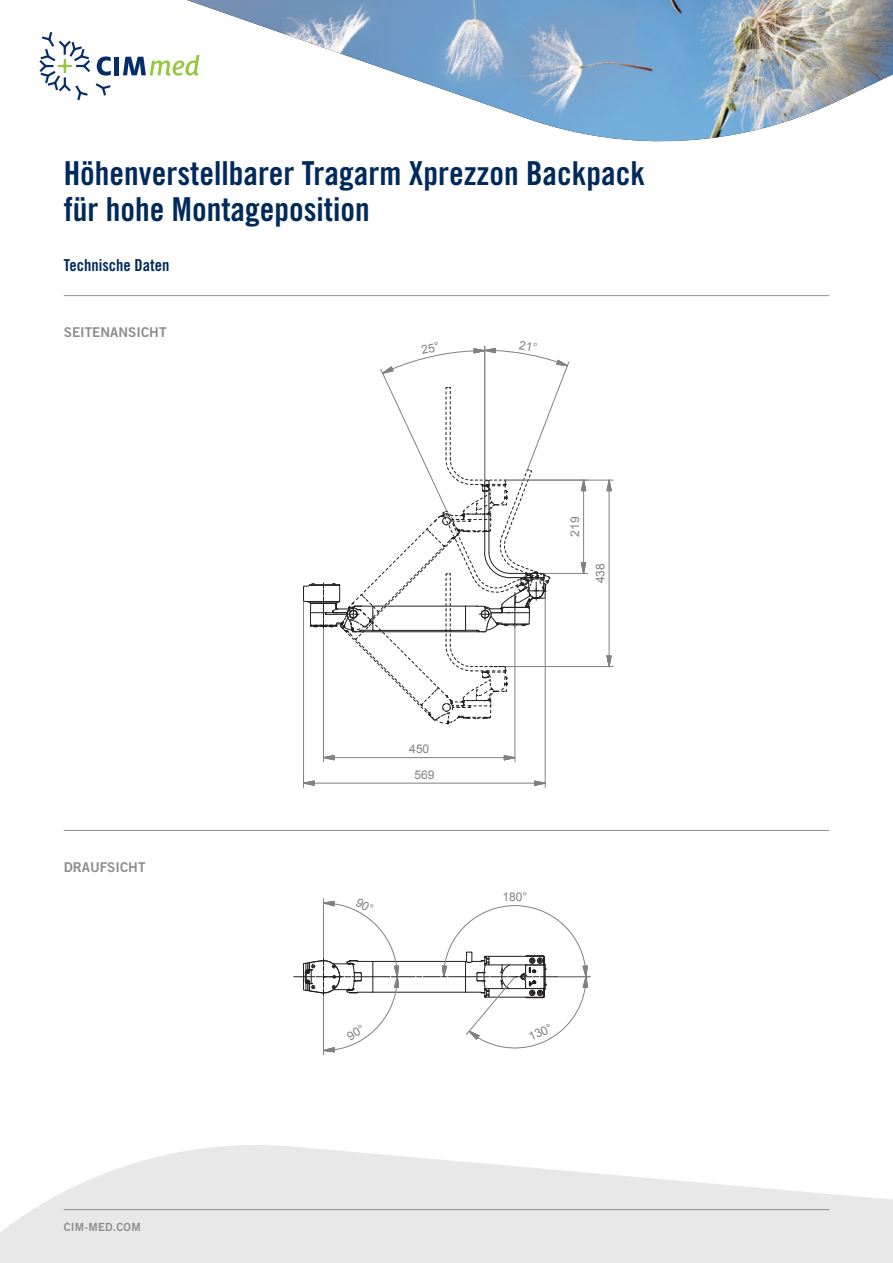
<style>
.page{position:relative;width:893px;height:1263px;background:#fff}
.page>*{position:absolute;margin:0;border:0;box-sizing:border-box;transform-origin:0 0}
.t1{font:33px/36px "Trade Gothic LT Std Bd Cn 20";color:#002a5b}
.t2{font:16.5px "Trade Gothic LT Std Bd Cn 20";color:#002a5b}
.t3{font:13.5px "Trade Gothic LT Std Bd 2";color:#8e8e8f}
.t4{font:12px "Arial";letter-spacing:-.005em;color:#808180}
.t5{font:11.25px "Trade Gothic LT Std Bd 2";letter-spacing:.02em;color:#8e8e8f}
</style>
<div class="page">
<svg style="left:96px;top:83px;width:15px;height:13px"></svg>
<svg style="left:97px;top:56px;width:14px;height:20px"></svg>
<div style="left:114px;top:57px;width:5px;height:18px;background:#052d69"></div>
<svg style="left:123px;top:56px;width:64px;height:20px"></svg>
<svg style="left:39px;top:32px;width:51px;height:68px"></svg>
<svg style="left:0;top:1145px;width:893px;height:118px;fill:#e9e8e8"></svg>
<img style="left:187px;top:0;width:706px;height:142px">
<hr style="left:64px;top:830px;width:765px;height:1px;background:#8e8e8f">
<hr style="left:64px;top:1209px;width:765px;height:1px;background:#8e8e8f">
<svg style="left:324px;top:755px;width:11px;height:5px"></svg>
<svg style="left:504px;top:755px;width:11px;height:5px"></svg>
<hr style="left:334px;top:757px;width:170px;height:1px;background:#808180">
<hr style="left:323px;top:629px;width:1px;height:133px;background:#808180">
<hr style="left:515px;top:627px;width:1px;height:135px;background:#808180">
<svg style="left:581px;top:479px;width:5px;height:16px"></svg>
<svg style="left:581px;top:562px;width:5px;height:11px"></svg>
<hr style="left:583px;top:491px;width:1px;height:72px;background:#808180">
<hr style="left:544px;top:573px;width:44px;height:1px;background:#808180">
<svg style="left:606px;top:479px;width:6px;height:16px"></svg>
<svg style="left:606px;top:655px;width:6px;height:13px"></svg>
<hr style="left:609px;top:491px;width:1px;height:165px;background:#808180">
<hr style="left:505px;top:480px;width:108px;height:1px;background:#808180">
<hr style="left:505px;top:666px;width:108px;height:1px;background:#808180">
<svg style="left:304px;top:780px;width:11px;height:6px"></svg>
<svg style="left:534px;top:780px;width:11px;height:6px"></svg>
<hr style="left:314px;top:783px;width:221px;height:1px;background:#808180">
<hr style="left:303px;top:601px;width:1px;height:186px;background:#808180">
<hr style="left:545px;top:591px;width:1px;height:196px;background:#808180">
<hr style="left:557px;top:976px;width:33px;height:1px;background:#808180">
<hr style="left:323px;top:995px;width:1px;height:60px;background:#808180">
<hr style="left:64px;top:295px;width:765px;height:1px;background:#8e8e8f">
<svg style="left:303px;top:345px;width:267px;height:379px"></svg>
<svg style="left:294px;top:898px;width:294px;height:154px"></svg>
<p class="t1" style="left:64px;top:155px;width:583px">Höhenverstellbarer Tragarm Xprezzon Backpack für hohe Montageposition</p>
<p class="t2" style="left:64px;top:255px;width:107px">Technische Daten</p>
<p class="t3" style="left:64px;top:324px;width:104px">SEITENANSICHT</p>
<p class="t3" style="left:64px;top:859px;width:83px">DRAUFSICHT</p>
<p class="t5" style="left:64px;top:1220px;width:78px">CIM-MED.COM</p>
<p class="t4" style="left:409px;top:741px;width:22px">450</p>
<p class="t4" style="left:415px;top:767px;width:21px">569</p>
<p class="t4" style="left:567px;top:537px;width:21px;rotate:-90deg">219</p>
<p class="t4" style="left:592px;top:583px;width:21px;rotate:-90deg">438</p>
<p class="t4" style="left:503px;top:889px;width:26px">180°</p>
<p class="t4" style="left:526px;top:1030px;width:26px;rotate:-25deg">130°</p>
</div>
